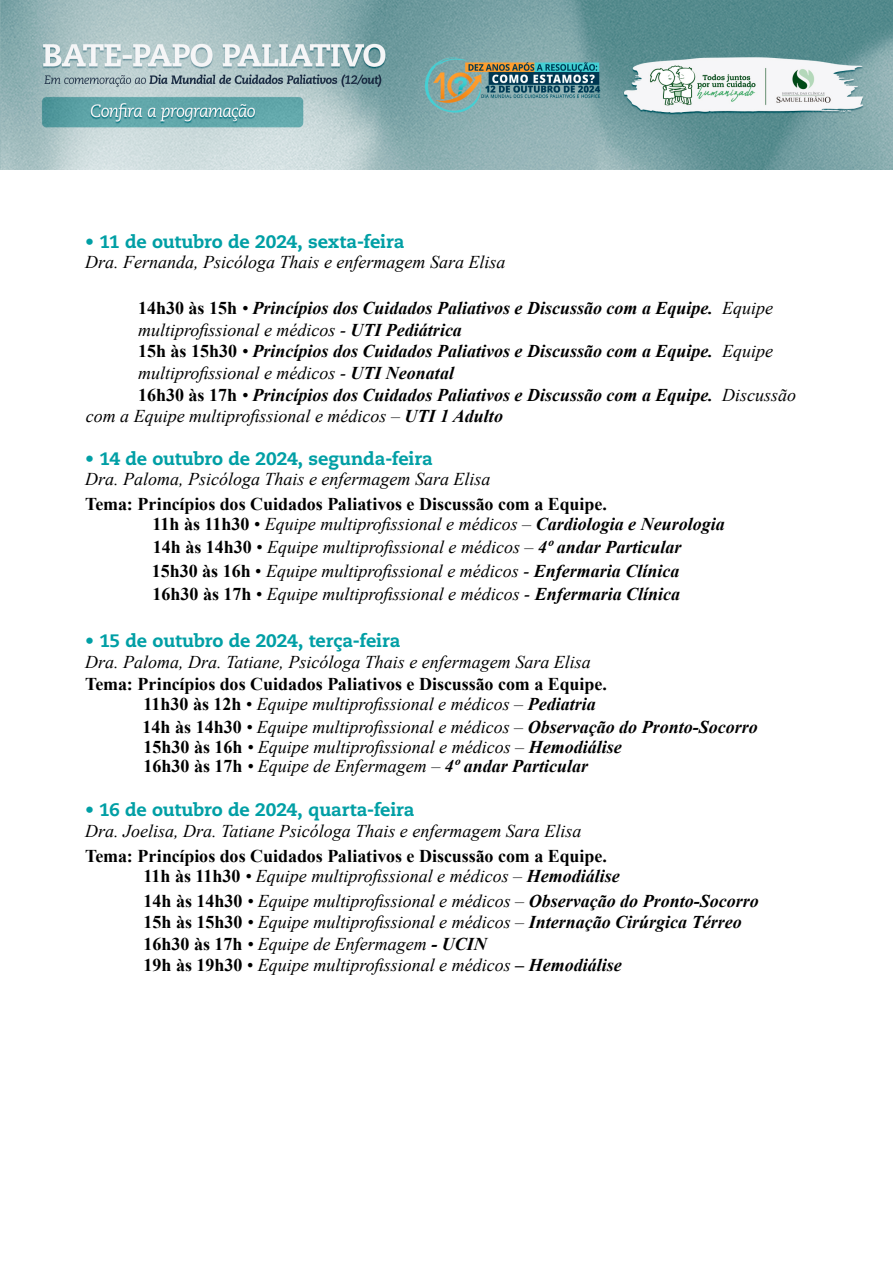
<style>
.page{position:relative;width:893px;height:1263px;background:#fff}
.page>*{position:absolute;margin:0;border:0;box-sizing:border-box;transform-origin:0 0}
.t1{font:italic 18px/21.6px "Times New Roman";color:#000}
.t2{font:700 18px/19.8px "Times New Roman";letter-spacing:-.005em;color:#000}
.t3{font:italic 700 18px "Times New Roman";color:#000}
.t4{font:800 18px "Caecilia LT Std";letter-spacing:-.01em;color:#009fa5}
.s1{font-style:normal}
.s2{font-weight:400}
.s3{font-weight:700}
.s4{font-weight:400;font-style:italic}
.s5{font-style:italic}
.s6{font-weight:700;font-style:normal}
</style>
<div class="page">
<img style="left:0;top:0;width:893px;height:170px">
<p class="t4" style="left:85px;top:230px;width:321px">• 11 de outubro de 2024, sexta-feira</p>
<p class="t1" style="left:85px;top:250px;width:422px">Dra. Fernanda, Psicóloga Thais e enfermagem Sara Elisa</p>
<p class="t3" style="left:138px;top:296px;width:636px"><span class="s1">14h30 às 15h</span> <span class="s2">•</span> Princípios dos Cuidados Paliativos e Discussão com a Equipe. <span class="s2">Equipe</span></p>
<p class="t1" style="left:138px;top:319px;width:325px">multiprofissional e médicos - <span class="s3">UTI Pediátrica</span></p>
<p class="t3" style="left:138px;top:339px;width:636px"><span class="s1">15h às 15h30</span> <span class="s2">•</span> Princípios dos Cuidados Paliativos e Discussão com a Equipe. <span class="s2">Equipe</span></p>
<p class="t1" style="left:138px;top:362px;width:317px">multiprofissional e médicos - <span class="s3">UTI Neonatal</span></p>
<p class="t3" style="left:138px;top:382px;width:659px"><span class="s1">16h30 às 17h</span> <span class="s2">•</span> Princípios dos Cuidados Paliativos e Discussão com a Equipe. <span class="s2">Discussão</span></p>
<p class="t1" style="left:86px;top:405px;width:419px">com a Equipe multiprofissional e médicos – <span class="s3">UTI 1 Adulto</span></p>
<p class="t4" style="left:85px;top:448px;width:349px">• 14 de outubro de 2024, segunda-feira</p>
<p class="t1" style="left:85px;top:468px;width:407px">Dra. Paloma, Psicóloga Thais e enfermagem Sara Elisa</p>
<p class="t2" style="left:153px;top:494px;width:574px;text-indent:-68px">Tema: Princípios dos Cuidados Paliativos e Discussão com a Equipe.<br>11h às 11h30 <span class="s2">•</span> <span class="s4">Equipe multiprofissional e médicos –</span> <span class="s5">Cardiologia e Neurologia</span></p>
<p class="t1" style="left:152px;top:535px;width:531px;line-height:23.2px;text-align:justify"><span class="s6">14h às 14h30</span> <span class="s1">•</span> Equipe multiprofissional e médicos – <span class="s3">4º andar Particular </span><span class="s6">15h30 às 16h</span> <span class="s1">•</span> Equipe multiprofissional e médicos - <span class="s3">Enfermaria Clínica </span><span class="s6">16h30 às 17h</span> <span class="s1">•</span> Equipe multiprofissional e médicos - <span class="s3">Enfermaria Clínica</span></p>
<p class="t4" style="left:85px;top:629px;width:317px">• 15 de outubro de 2024, terça-feira</p>
<p class="t1" style="left:85px;top:651px;width:507px">Dra. Paloma, Dra. Tatiane, Psicóloga Thais e enfermagem Sara Elisa</p>
<p class="t2" style="left:144px;top:673px;width:465px;text-indent:-58px">Tema: Princípios dos Cuidados Paliativos e Discussão com a Equipe.<br>11h30 às 12h <span class="s2">•</span> <span class="s4">Equipe multiprofissional e médicos –</span> <span class="s5">Pediatria</span></p>
<p class="t1" style="left:143px;top:716px;width:617px;line-height:19.8px"><span class="s6">14h às 14h30</span> • Equipe multiprofissional e médicos – <span class="s3">Observação do Pronto-Socorro<br></span><span class="s6">15h30 às 16h</span> • Equipe multiprofissional e médicos – <span class="s3">Hemodiálise<br></span><span class="s6">16h30 às 17h</span> • Equipe de Enfermagem – <span class="s3">4º andar Particular</span></p>
<p class="t4" style="left:85px;top:798px;width:331px"><span class="s2">•</span> 16 de outubro de 2024, quarta-feira</p>
<p class="t1" style="left:85px;top:820px;width:498px">Dra. Joelisa, Dra. Tatiane Psicóloga Thais e enfermagem Sara Elisa</p>
<p class="t2" style="left:144px;top:845px;width:478px;text-indent:-58px">Tema: Princípios dos Cuidados Paliativos e Discussão com a Equipe.<br>11h às 11h30 <span class="s4">• Equipe multiprofissional e médicos –</span> <span class="s5">Hemodiálise</span></p>
<p class="t1" style="left:144px;top:889px;width:617px"><span class="s6">14h às 14h30</span> • Equipe multiprofissional e médicos – <span class="s3">Observação do Pronto-Socorro </span><span class="s6">15h às 15h30</span> • Equipe multiprofissional e médicos – <span class="s3">Internação Cirúrgica Térreo </span><span class="s6">16h30 às 17h</span> • Equipe de Enfermagem <span class="s3">- UCIN<br></span><span class="s6">19h às 19h30</span> <span class="s1">•</span> Equipe multiprofissional e médicos <span class="s3">– Hemodiálise</span></p>
</div>
